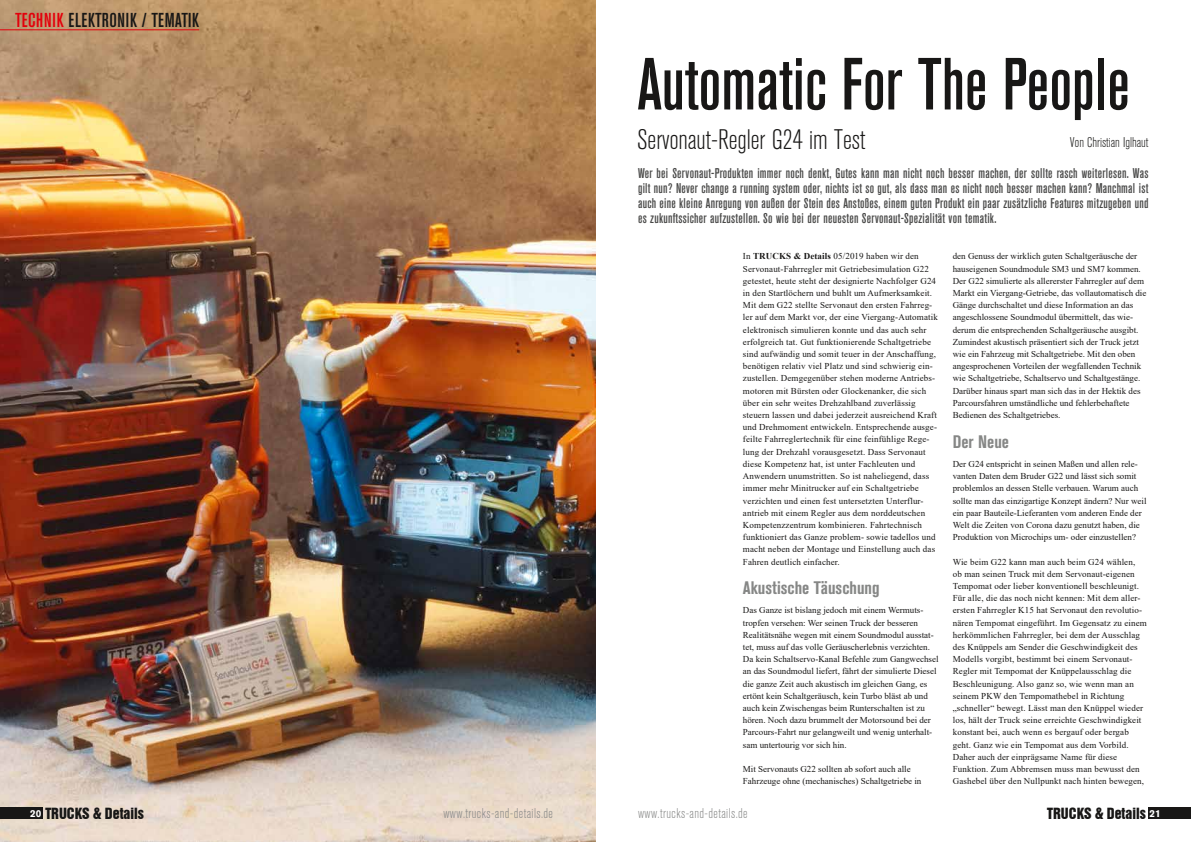
<style>
.page{position:relative;width:1191px;height:842px;background:#fff}
.page>*{position:absolute;margin:0;border:0;box-sizing:border-box;transform-origin:0 0}
.t1{font:500 condensed 73px "Akzidenz Grotesk BE";color:#181716}
.t2{font:300 condensed 28px "Akzidenz Grotesk BE";color:#181716}
.t3{font:500 condensed 20px "Akzidenz Grotesk BE";letter-spacing:.03em;color:#181716}
.t4{font:700 condensed 18px "Akzidenz Grotesk BE";color:#868786}
.t5{font:14.2px "Swiss 921 BT Regular A";color:#181716}
.t6{font:500 condensed 14px/15px "Akzidenz Grotesk BE";letter-spacing:.02em;color:#484847;text-align:justify}
.t7{font:300 condensed 14px "Akzidenz Grotesk BE";letter-spacing:.03em;color:#868786}
.t8{font:300 condensed 14px "Akzidenz Grotesk BE";color:#181716}
.t9{font:9px/12.2px "Times New Roman";letter-spacing:.01em;color:#181716}
.s1{color:#e3000b}
.s2{font-weight:700}
.s3{font-family:"Akzidenz Grotesk BE";font-weight:700;font-size:10px;color:#fff}
</style>
<div class="page">
<img style="left:0;top:0;width:595px;height:842px">
<hr style="left:0;top:29px;width:199px;height:1px;background:#e3000b">
<div style="left:0;top:807px;width:43px;height:12px;background:#181716"></div>
<div style="left:1148px;top:807px;width:43px;height:12px;background:#181716"></div>
<h3 class="t3" style="left:15px;top:10px;width:186px"><span class="s1">TECHNIK</span> ELEKTRONIK / TEMATIK</h3>
<h1 class="t1" style="left:637px;top:44px;width:494px">Automatic For The People</h1>
<h3 class="t8" style="left:1070px;top:135px;width:80px">Von Christian Iglhaut</h3>
<h2 class="t2" style="left:637px;top:124px;width:230px">Servonaut-Regler G24 im Test</h2>
<p class="t6" style="left:638px;top:166px;width:512px">Wer bei Servonaut-Produkten immer noch denkt, Gutes kann man nicht noch besser machen, der sollte rasch weiterlesen. Was gilt nun? Never change a running system oder, nichts ist so gut, als dass man es nicht noch besser machen kann? Manchmal ist auch eine kleine Anregung von außen der Stein des Anstoßes, einem guten Produkt ein paar zusätzliche Features mitzugeben und es zukunftssicher aufzustellen. So wie bei der neuesten Servonaut-Spezialität von tematik.</p>
<p class="t9" style="left:743px;top:250px;width:196px">In <span class="s2">TRUCKS &amp; Details</span> 05/2019 haben wir den Servonaut-Fahrregler mit Getriebesimulation G22 getestet, heute steht der designierte Nachfolger G24 in den Startlöchern und buhlt um Aufmerksamkeit.<br>Mit dem G22 stellte Servonaut den ersten Fahrreg&shy;ler auf dem Markt vor, der eine Viergang-Automatik elektronisch simulieren konnte und das auch sehr erfolgreich tat. Gut funktionierende Schaltgetriebe sind aufwändig und somit teuer in der Anschaffung, benötigen relativ viel Platz und sind schwierig ein&shy;zustellen. Demgegenüber stehen moderne Antriebs&shy;motoren mit Bürsten oder Glockenanker, die sich über ein sehr weites Drehzahlband zuverlässig steuern lassen und dabei jederzeit ausreichend Kraft und Drehmoment entwickeln. Entsprechende ausge&shy;feilte Fahrreglertechnik für eine feinfühlige Rege&shy;lung der Drehzahl vorausgesetzt. Dass Servonaut diese Kompetenz hat, ist unter Fachleuten und Anwendern unumstritten. So ist naheliegend, dass immer mehr Minitrucker auf ein Schaltgetriebe verzichten und einen fest untersetzten Unterflur&shy;antrieb mit einem Regler aus dem norddeutschen Kompetenzzentrum kombinieren. Fahrtechnisch funktioniert das Ganze problem- sowie tadellos und macht neben der Montage und Einstellung auch das Fahren deutlich einfacher.</p>
<h3 class="t4" style="left:743px;top:578px;width:138px">Akustische Täuschung</h3>
<p class="t9" style="left:743px;top:604px;width:197px">Das Ganze ist bislang jedoch mit einem Wermuts&shy;tropfen versehen: Wer seinen Truck der besseren Realitätsnähe wegen mit einem Soundmodul ausstat&shy;tet, muss auf das volle Geräuscherlebnis verzichten.<br>Da kein Schaltservo-Kanal Befehle zum Gangwechsel an das Soundmodul liefert, fährt der simulierte Diesel die ganze Zeit auch akustisch im gleichen Gang, es ertönt kein Schaltgeräusch, kein Turbo bläst ab und auch kein Zwischengas beim Runterschalten ist zu hören. Noch dazu brummelt der Motorsound bei der Parcours-Fahrt nur gelangweilt und wenig unterhalt&shy;sam untertourig vor sich hin.</p>
<p class="t9" style="left:743px;top:763px;width:180px">Mit Servonauts G22 sollten ab sofort auch alle<br>Fahrzeuge ohne (mechanisches) Schaltgetriebe in</p>
<p class="t9" style="left:952px;top:250px;width:195px">den Genuss der wirklich guten Schaltgeräusche der hauseigenen Soundmodule SM3 und SM7 kommen.<br>Der G22 simulierte als allererster Fahrregler auf dem Markt ein Viergang-Getriebe, das vollautomatisch die Gänge durchschaltet und diese Information an das angeschlossene Soundmodul übermittelt, das wie&shy;derum die entsprechenden Schaltgeräusche ausgibt.<br>Zumindest akustisch präsentiert sich der Truck jetzt wie ein Fahrzeug mit Schaltgetriebe. Mit den oben angesprochenen Vorteilen der wegfallenden Technik wie Schaltgetriebe, Schaltservo und Schaltgestänge.<br>Darüber hinaus spart man sich das in der Hektik des Parcoursfahren umständliche und fehlerbehaftete Bedienen des Schaltgetriebes.</p>
<h3 class="t4" style="left:952px;top:431px;width:58px">Der Neue</h3>
<p class="t9" style="left:952px;top:457px;width:195px">Der G24 entspricht in seinen Maßen und allen rele&shy;vanten Daten dem Bruder G22 und lässt sich somit problemlos an dessen Stelle verbauen. Warum auch sollte man das einzigartige Konzept ändern? Nur weil ein paar Bauteile-Lieferanten vom anderen Ende der Welt die Zeiten von Corona dazu genutzt haben, die Produktion von Microchips um- oder einzustellen?</p>
<p class="t9" style="left:952px;top:555px;width:195px">Wie beim G22 kann man auch beim G24 wählen,<br>ob man seinen Truck mit dem Servonaut-eigenen Tempomat oder lieber konventionell beschleunigt.<br>Für alle, die das noch nicht kennen: Mit dem aller&shy;ersten Fahrregler K15 hat Servonaut den revolutio&shy;nären Tempomat eingeführt. Im Gegensatz zu einem herkömmlichen Fahrregler, bei dem der Ausschlag des Knüppels am Sender die Geschwindigkeit des Modells vorgibt, bestimmt bei einem Servonaut-Regler mit Tempomat der Knüppelausschlag die Beschleunigung. Also ganz so, wie wenn man an seinem PKW den Tempomathebel in Richtung „schneller“ bewegt. Lässt man den Knüppel wieder los, hält der Truck seine erreichte Geschwindigkeit konstant bei, auch wenn es bergauf oder bergab geht. Ganz wie ein Tempomat aus dem Vorbild.<br>Daher auch der einprägsame Name für diese Funktion. Zum Abbremsen muss man bewusst den Gashebel über den Nullpunkt nach hinten bewegen,</p>
<h3 class="t5" style="left:30px;top:804px;width:115px"><span class="s3">20</span> TRUCKS &amp; Details</h3>
<h3 class="t7" style="left:443px;top:806px;width:111px">www.trucks-and-details.de</h3>
<h3 class="t7" style="left:638px;top:806px;width:111px">www.trucks-and-details.de</h3>
<h3 class="t5" style="left:1047px;top:804px;width:115px">TRUCKS &amp; Details <span class="s3">21</span></h3>
</div>
